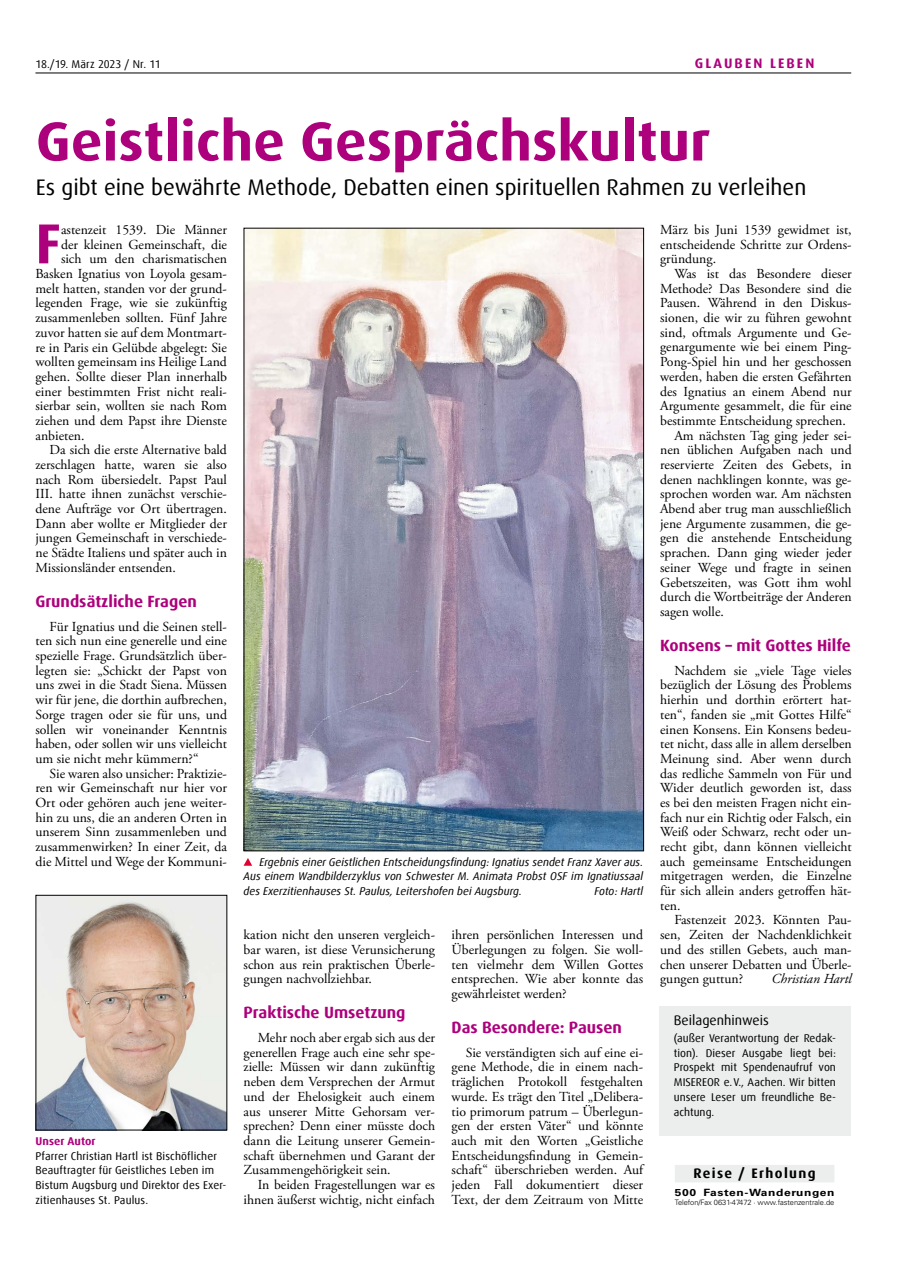
<style>
.page{position:relative;width:908px;height:1276px;background:#fff}
.page>*{position:absolute;margin:0;border:0;box-sizing:border-box;transform-origin:0 0}
.t1{font:700 56.5px "Dax Offc Pro";color:#ad007c}
.t2{font:700 55px "Dax Offc Pro";color:#ad007c}
.t3{font:22.5px "Dax Offc Pro";color:#000}
.t4{font:700 16.25px "Dax Offc Pro";color:#ad007c}
.t5{font:13.75px/14.6px "Adobe Garamond Pro";color:#000;text-align:justify}
.t6{font:13.75px "Dax Offc Pro";color:#000}
.t7{font:italic 13.75px "Adobe Garamond Pro";color:#000}
.t8{font:700 13.75px "Dax Offc Pro";letter-spacing:.1em;color:#000}
.t9{font:700 13.75px "Dax Offc Pro";letter-spacing:.15em;color:#ad007c}
.t10{font:11.25px/14.8px "Dax Offc Pro";letter-spacing:.01em;color:#000;text-align:justify}
.t11{font:italic 11.25px/14.8px "Dax Offc Pro";color:#000;text-align:justify}
.t12{font:700 11.25px "Dax Offc Pro";letter-spacing:.01em;color:#ad007c}
.t13{font:700 10px "Univers LT Std";letter-spacing:.05em;color:#000;scale:1.2 1}
.t14{font:300 7.5px "Univers LT Std";letter-spacing:-.005em;color:#000}
</style>
<div class="page">
<hr style="left:35px;top:73px;width:815px;height:1px;background:#000">
<div style="left:659px;top:1006px;width:191px;height:129px;background:#eceded"></div>
<img style="left:38px;top:897px;width:187px;height:231px">
<div style="left:36px;top:895px;width:191px;height:235px;border:1px solid #000"></div>
<img style="left:246px;top:230px;width:395px;height:619px">
<svg style="left:244px;top:858px;width:8px;height:7px"></svg>
<div style="left:674px;top:1165px;width:160px;height:17px;background:#eceded"></div>
<p class="t10" style="left:35px;top:56px;width:127px">18./19. März 2023 / Nr. 11</p>
<p class="t9" style="left:694px;top:54px;width:121px">GLAUBEN LEBEN</p>
<h2 class="t2" style="left:36px;top:106px;width:675px">Geistliche Gesprächskultur</h2>
<h3 class="t3" style="left:36px;top:173px;width:771px">Es gibt eine bewährte Methode, Debatten einen spirituellen Rahmen zu verleihen</h3>
<h1 class="t1" style="left:35px;top:207px;width:27px">F</h1>
<p class="t5" style="left:61px;top:223px;width:167px">astenzeit 1539. Die Männer</p>
<p class="t5" style="left:61px;top:237px;width:167px">der kleinen Gemeinschaft, die</p>
<p class="t5" style="left:61px;top:252px;width:167px">sich um den charismatischen</p>
<p class="t5" style="left:35px;top:267px;width:193px">Basken Ignatius von Loyola gesam-</p>
<p class="t5" style="left:35px;top:281px;width:193px">melt hatten, standen vor der grund-</p>
<p class="t5" style="left:35px;top:296px;width:193px">legenden Frage, wie sie zukünftig</p>
<p class="t5" style="left:35px;top:311px;width:193px">zusammenleben sollten. Fünf Jahre</p>
<p class="t5" style="left:35px;top:326px;width:193px">zuvor hatten sie auf dem Montmart-</p>
<p class="t5" style="left:35px;top:340px;width:193px">re in Paris ein Gelübde abgelegt: Sie</p>
<p class="t5" style="left:35px;top:355px;width:193px">wollten gemeinsam ins Heilige Land</p>
<p class="t5" style="left:35px;top:370px;width:193px">gehen. Sollte dieser Plan innerhalb</p>
<p class="t5" style="left:35px;top:384px;width:193px">einer bestimmten Frist nicht reali-</p>
<p class="t5" style="left:35px;top:399px;width:193px">sierbar sein, wollten sie nach Rom</p>
<p class="t5" style="left:35px;top:414px;width:193px">ziehen und dem Papst ihre Dienste</p>
<p class="t5" style="left:35px;top:428px;width:50px">anbieten.</p>
<p class="t5" style="left:50px;top:443px;width:179px">Da sich die erste Alternative bald</p>
<p class="t5" style="left:35px;top:458px;width:193px">zerschlagen hatte, waren sie also</p>
<p class="t5" style="left:35px;top:472px;width:193px">nach Rom übersiedelt. Papst Paul</p>
<p class="t5" style="left:35px;top:487px;width:193px">III. hatte ihnen zunächst verschie-</p>
<p class="t5" style="left:35px;top:502px;width:193px">dene Aufträge vor Ort übertragen.</p>
<p class="t5" style="left:35px;top:516px;width:193px">Dann aber wollte er Mitglieder der</p>
<p class="t5" style="left:35px;top:531px;width:193px">jungen Gemeinschaft in verschiede-</p>
<p class="t5" style="left:35px;top:546px;width:193px">ne Städte Italiens und später auch in</p>
<p class="t5" style="left:35px;top:560px;width:142px">Missionsländer entsenden.</p>
<p class="t4" style="left:35px;top:590px;width:163px">Grundsätzliche Fragen</p>
<p class="t5" style="left:35px;top:619px;width:193px;text-indent:14px">Für Ignatius und die Seinen stell&shy;ten sich nun eine generelle und eine spezielle Frage. Grundsätzlich über&shy;legten sie: „Schickt der Papst von uns zwei in die Stadt Siena. Müssen wir für jene, die dorthin aufbrechen, Sorge tragen oder sie für uns, und sollen wir voneinander Kenntnis haben, oder sollen wir uns vielleicht um sie nicht mehr kümmern?“</p>
<p class="t5" style="left:35px;top:766px;width:193px;text-indent:14px">Sie waren also unsicher: Praktizie&shy;ren wir Gemeinschaft nur hier vor Ort oder gehören auch jene weiter&shy;hin zu uns, die an anderen Orten in unserem Sinn zusammenleben und zusammenwirken? In einer Zeit, da die Mittel und Wege der Kommuni-</p>
<p class="t12" style="left:35px;top:1133px;width:62px">Unser Autor</p>
<p class="t10" style="left:35px;top:1148px;width:192px;text-align:left">Pfarrer Christian Hartl ist Bischöflicher Beauftragter für Geistliches Leben im Bistum Augsburg und Direktor des Exer&shy;zitienhauses St. Paulus.</p>
<p class="t11" style="left:243px;top:854px;width:401px;text-indent:16px">Ergebnis einer Geistlichen Entscheidungsfindung: Ignatius sendet Franz Xaver aus.<br>Aus einem Wandbilderzyklus von Schwester M. Animata Probst OSF im Ignatiussaal des Exerzitienhauses St. Paulus, Leitershofen bei Augsburg.</p>
<p class="t11" style="left:594px;top:884px;width:50px">Foto: Hartl</p>
<p class="t5" style="left:243px;top:928px;width:193px">kation nicht den unseren vergleich&shy;bar waren, ist diese Verunsicherung schon aus rein praktischen Überle&shy;gungen nachvollziehbar.</p>
<p class="t4" style="left:243px;top:1002px;width:163px">Praktische Umsetzung</p>
<p class="t5" style="left:243px;top:1031px;width:193px;text-indent:14px">Mehr noch aber ergab sich aus der generellen Frage auch eine sehr spe&shy;zielle: Müssen wir dann zukünftig neben dem Versprechen der Armut und der Ehelosigkeit auch einem aus unserer Mitte Gehorsam ver&shy;sprechen? Denn einer müsste doch dann die Leitung unserer Gemein&shy;schaft übernehmen und Garant der Zusammengehörigkeit sein.</p>
<p class="t5" style="left:243px;top:1177px;width:193px;text-align:right">In beiden Fragestellungen war es ihnen äußerst wichtig, nicht einfach</p>
<p class="t5" style="left:451px;top:928px;width:193px">ihren persönlichen Interessen und Überlegungen zu folgen. Sie woll&shy;ten vielmehr dem Willen Gottes entsprechen. Wie aber konnte das gewährleistet werden?</p>
<p class="t4" style="left:451px;top:1016px;width:172px">Das Besondere: Pausen</p>
<p class="t5" style="left:451px;top:1045px;width:193px;text-indent:14px">Sie verständigten sich auf eine ei&shy;gene Methode, die in einem nach&shy;träglichen Protokoll festgehalten wurde. Es trägt den Titel „Delibera&shy;tio primorum patrum – Überlegun&shy;gen der ersten Väter“ und könnte auch mit den Worten „Geistliche Entscheidungsfindung in Gemein&shy;schaft“ überschrieben werden. Auf jeden Fall dokumentiert dieser Text, der dem Zeitraum von Mitte</p>
<p class="t5" style="left:660px;top:223px;width:193px">März bis Juni 1539 gewidmet ist, entscheidende Schritte zur Ordens&shy;gründung.</p>
<p class="t5" style="left:674px;top:267px;width:179px">Was ist das Besondere dieser</p>
<p class="t5" style="left:660px;top:281px;width:193px">Methode? Das Besondere sind die</p>
<p class="t5" style="left:660px;top:296px;width:193px">Pausen. Während in den Diskus-</p>
<p class="t5" style="left:660px;top:311px;width:193px">sionen, die wir zu führen gewohnt</p>
<p class="t5" style="left:660px;top:325px;width:193px">sind, oftmals Argumente und Ge-</p>
<p class="t5" style="left:660px;top:340px;width:193px">genargumente wie bei einem Ping-</p>
<p class="t5" style="left:660px;top:355px;width:193px">Pong-Spiel hin und her geschossen</p>
<p class="t5" style="left:660px;top:370px;width:193px">werden, haben die ersten Gefährten</p>
<p class="t5" style="left:660px;top:384px;width:193px">des Ignatius an einem Abend nur</p>
<p class="t5" style="left:660px;top:399px;width:193px">Argumente gesammelt, die für eine</p>
<p class="t5" style="left:660px;top:414px;width:187px">bestimmte Entscheidung sprechen.</p>
<p class="t5" style="left:674px;top:428px;width:179px">Am nächsten Tag ging jeder sei-</p>
<p class="t5" style="left:660px;top:443px;width:193px">nen üblichen Aufgaben nach und</p>
<p class="t5" style="left:660px;top:458px;width:193px">reservierte Zeiten des Gebets, in</p>
<p class="t5" style="left:660px;top:472px;width:193px">denen nachklingen konnte, was ge-</p>
<p class="t5" style="left:660px;top:487px;width:193px">sprochen worden war. Am nächsten</p>
<p class="t5" style="left:660px;top:502px;width:193px">Abend aber trug man ausschließlich</p>
<p class="t5" style="left:660px;top:516px;width:193px">jene Argumente zusammen, die ge-</p>
<p class="t5" style="left:660px;top:531px;width:193px">gen die anstehende Entscheidung</p>
<p class="t5" style="left:660px;top:546px;width:193px">sprachen. Dann ging wieder jeder</p>
<p class="t5" style="left:660px;top:560px;width:193px">seiner Wege und fragte in seinen</p>
<p class="t5" style="left:660px;top:575px;width:193px">Gebetszeiten, was Gott ihm wohl</p>
<p class="t5" style="left:660px;top:590px;width:193px">durch die Wortbeiträge der Anderen</p>
<p class="t5" style="left:660px;top:605px;width:65px">sagen wolle.</p>
<p class="t4" style="left:660px;top:634px;width:192px">Konsens – mit Gottes Hilfe</p>
<p class="t5" style="left:660px;top:663px;width:193px;text-indent:14px">Nachdem sie „viele Tage vieles bezüglich der Lösung des Problems hierhin und dorthin erörtert hat&shy;ten“, fanden sie „mit Gottes Hilfe“ einen Konsens. Ein Konsens bedeu&shy;tet nicht, dass alle in allem derselben Meinung sind. Aber wenn durch das redliche Sammeln von Für und Wider deutlich geworden ist, dass es bei den meisten Fragen nicht ein&shy;fach nur ein Richtig oder Falsch, ein Weiß oder Schwarz, recht oder un&shy;recht gibt, dann können vielleicht auch gemeinsame Entscheidungen mitgetragen werden, die Einzelne für sich allein anders getroffen hät&shy;ten.</p>
<p class="t5" style="left:660px;top:913px;width:193px;text-indent:14px">Fastenzeit 2023. Könnten Pau&shy;sen, Zeiten der Nachdenklichkeit und des stillen Gebets, auch man&shy;chen unserer Debatten und Überle&shy;gungen guttun?</p>
<p class="t7" style="left:771px;top:970px;width:82px">Christian Hartl</p>
<p class="t6" style="left:673px;top:1011px;width:96px">Beilagenhinweis</p>
<p class="t10" style="left:673px;top:1030px;width:163px">(außer Verantwortung der Redak&shy;tion). Dieser Ausgabe liegt bei:<br>Prospekt mit Spendenaufruf von MISEREOR e.V., Aachen. Wir bitten unsere Leser um freundliche Be&shy;achtung.</p>
<p class="t8" style="left:693px;top:1164px;width:124px">Reise / Erholung</p>
<p class="t13" style="left:674px;top:1187px;width:134px">500 Fasten-Wanderungen</p>
<p class="t14" style="left:674px;top:1198px;width:161px">Telefon/Fax 0631-47472 ∙ www.fastenzentrale.de</p>
</div>
